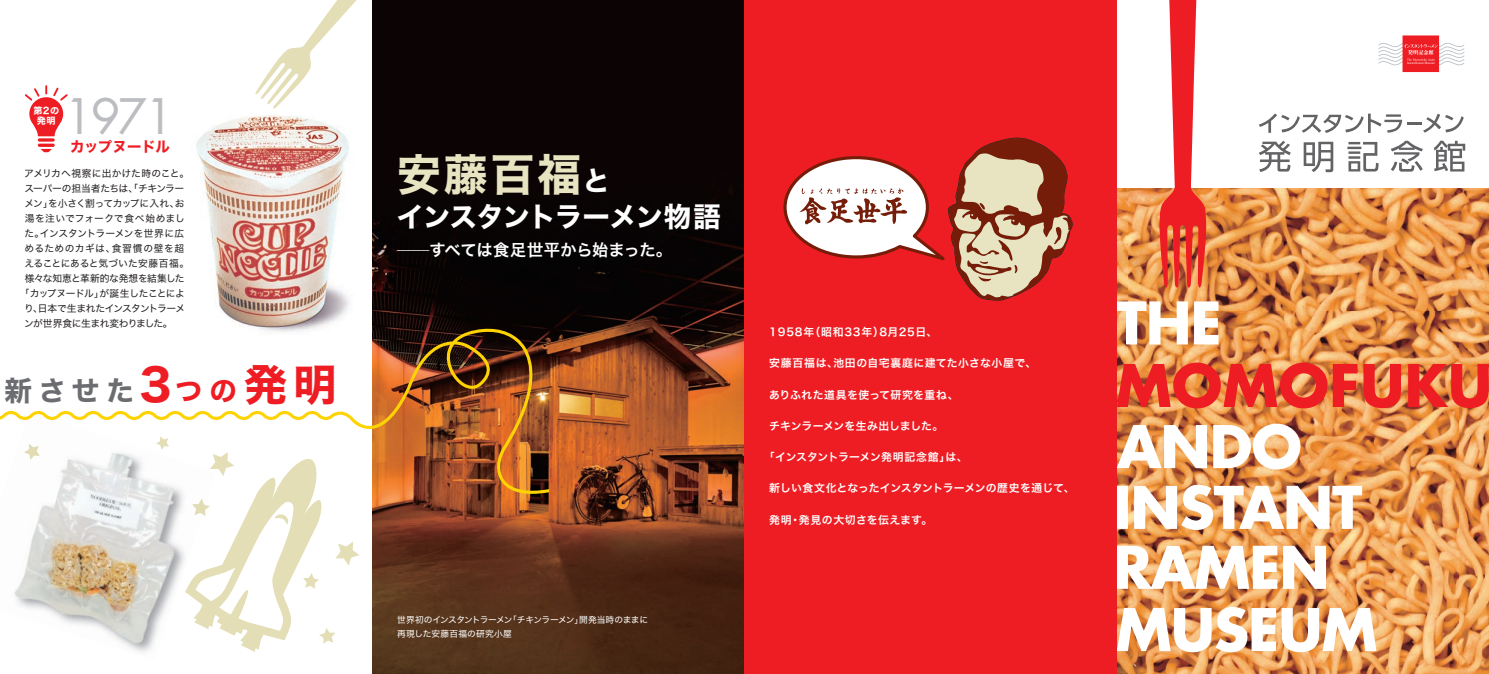
<style>
.page{position:relative;width:1489px;height:674px;background:#fff}
.page>*{position:absolute;margin:0;border:0;box-sizing:border-box;transform-origin:0 0}
.t1{font:47.5px "Futura";color:#bcbdc0}
.t2{font:43.75px "Hira Kaku Std N W7";color:#e8e4c2}
.t3{font:27.5px "Hira Kaku Std N W7";letter-spacing:-.03em;color:#fff}
.t4{font:27.5px "Hira Kaku Std N W7";letter-spacing:.235em;color:#6c6d70}
.t5{font:16.25px "Hira Kaku Std N W6";letter-spacing:-.01em;color:#fff}
.t6{font:14.38px "Hira Kaku Std N W7";letter-spacing:-.015em;color:#ee1d23}
.t7{font:10.88px "Hira Kaku Std N W6";letter-spacing:-.005em;color:#fff}
.t8{font:10.88px "Hira Kaku Std N W6";letter-spacing:.03em;color:#fff}
.t9{font:10.88px "Hira Kaku Std N W6";letter-spacing:.05em;color:#fff}
.t10{font:10.88px "Hira Kaku Std N W6";letter-spacing:-.015em;color:#fff}
.t11{font:10.88px "Hira Kaku Std N W6";letter-spacing:.07em;color:#fff}
.t12{font:9.75px "Hira Kaku Std N W4";letter-spacing:-.045em;color:#231f20}
.t13{font:9.75px "Hira Kaku Std N W4";letter-spacing:-.02em;color:#231f20}
.t14{font:9.75px "Hira Kaku Std N W4";letter-spacing:-.04em;color:#231f20}
.t15{font:9.75px "Hira Kaku Std N W4";letter-spacing:.01em;color:#231f20}
.t16{font:9.75px "Hira Kaku Std N W4";letter-spacing:.04em;color:#231f20}
.t17{font:9.75px "Hira Kaku Std N W4";letter-spacing:.05em;color:#231f20}
.t18{font:9.12px/10px "Hira Kaku Std N W7";color:#fff;text-align:center}
.t19{font:8.75px/13.8px "Hira Kaku Std N W4";letter-spacing:-.03em;color:#fff}
.s1{font-size:43.75px;color:#ee1d23}
.s2{color:#ee1d23}
.s3{font-size:27.5px;color:#fff}
</style>
<div class="page">
<img style="left:372px;top:0;width:372px;height:673px">
<img style="left:196px;top:115px;width:153px;height:212px">
<svg style="left:255px;top:0;width:129px;height:110px"></svg>
<svg style="left:187px;top:493px;width:172px;height:158px"></svg>
<img style="left:187px;top:493px;width:29px;height:67px">
<img style="left:192px;top:498px;width:13px;height:17px">
<img style="left:34px;top:493px;width:46px;height:38px">
<img style="left:80px;top:493px;width:107px;height:159px">
<img style="left:14px;top:531px;width:91px;height:105px">
<img style="left:1116px;top:188px;width:372px;height:485px">
<div style="left:1402px;top:35px;width:36px;height:37px;background:#ee1d23"></div>
<svg style="left:1378px;top:43px;width:86px;height:23px"></svg>
<svg style="left:1155px;top:0;width:54px;height:290px"></svg>
<svg style="left:1116px;top:606px;width:260px;height:45px"></svg>
<svg style="left:1116px;top:545px;width:209px;height:43px"></svg>
<svg style="left:1116px;top:484px;width:245px;height:45px"></svg>
<svg style="left:1116px;top:423px;width:184px;height:46px"></svg>
<svg style="left:1116px;top:362px;width:372px;height:46px;background:#e75237"></svg>
<svg style="left:1116px;top:301px;width:102px;height:43px"></svg>
<svg style="left:1259px;top:113px;width:204px;height:20px"></svg>
<svg style="left:1259px;top:141px;width:31px;height:31px"></svg>
<svg style="left:1303px;top:142px;width:30px;height:30px"></svg>
<svg style="left:1347px;top:142px;width:31px;height:29px"></svg>
<svg style="left:1391px;top:141px;width:31px;height:30px"></svg>
<svg style="left:1434px;top:141px;width:30px;height:30px"></svg>
<div style="left:744px;top:0;width:372px;height:673px;background:#ee1d23"></div>
<svg style="left:783px;top:138px;width:289px;height:162px"></svg>
<svg style="left:25px;top:86px;width:43px;height:66px"></svg>
<svg style="left:0;top:327px;width:549px;height:166px"></svg>
<p class="t18" style="left:33px;top:106px;width:27px">第2の発明</p>
<h1 class="t1" style="left:64px;top:84px;width:111px">1971</h1>
<h3 class="t6" style="left:70px;top:135px;width:101px">カップヌードル</h3>
<p class="t15" style="left:24px;top:166px;width:166px">アメリカへ視察に出かけた時のこと。</p>
<p class="t14" style="left:24px;top:181px;width:161px">スーパーの担当者たちは、「チキンラー</p>
<p class="t12" style="left:24px;top:196px;width:162px">メン」を小さく割ってカップに入れ、お</p>
<p class="t16" style="left:25px;top:211px;width:161px">湯を注いでフォークで食べ始めまし</p>
<p class="t13" style="left:24px;top:226px;width:161px">た。インスタントラーメンを世界に広</p>
<p class="t17" style="left:24px;top:241px;width:161px">めるためのカギは、食習慣の壁を超</p>
<p class="t13" style="left:24px;top:256px;width:166px">えることにあると気づいた安藤百福。</p>
<p class="t13" style="left:25px;top:271px;width:161px">様々な知恵と革新的な発想を結集した</p>
<p class="t12" style="left:20px;top:286px;width:166px">「カップヌードル」が誕生したことによ</p>
<p class="t12" style="left:24px;top:301px;width:163px">り、日本で生まれたインスタントラーメ</p>
<p class="t12" style="left:24px;top:316px;width:150px">ンが世界食に生まれ変わりました。</p>
<h3 class="t4" style="left:5px;top:369px;width:334px">新させた<span class="s1">３</span><span class="s2">つの</span><span class="s1">発明</span></h3>
<h2 class="t2" style="left:397px;top:140px;width:214px">安藤百福<span class="s3">と</span></h2>
<h3 class="t3" style="left:396px;top:195px;width:326px">インスタントラーメン物語</h3>
<h3 class="t5" style="left:397px;top:237px;width:276px">＿＿すべては食足世平から始まった。</h3>
<p class="t19" style="left:397px;top:612px;width:252px">世界初のインスタントラーメン「チキンラーメン」開発当時のままに再現した安藤百福の研究小屋</p>
<p class="t11" style="left:769px;top:323px;width:170px">1958年（昭和33年）8月25日、</p>
<p class="t9" style="left:769px;top:354px;width:268px">安藤百福は、池田の自宅裏庭に建てた小さな小屋で、</p>
<p class="t8" style="left:769px;top:386px;width:191px">ありふれた道具を使って研究を重ね、</p>
<p class="t7" style="left:769px;top:417px;width:176px">チキンラーメンを生み出しました。</p>
<p class="t10" style="left:763px;top:448px;width:205px">「インスタントラーメン発明記念館」は、</p>
<p class="t7" style="left:769px;top:479px;width:307px">新しい食文化となったインスタントラーメンの歴史を通じて、</p>
<p class="t8" style="left:769px;top:511px;width:164px">発明・発見の大切さを伝えます。</p>
</div>
